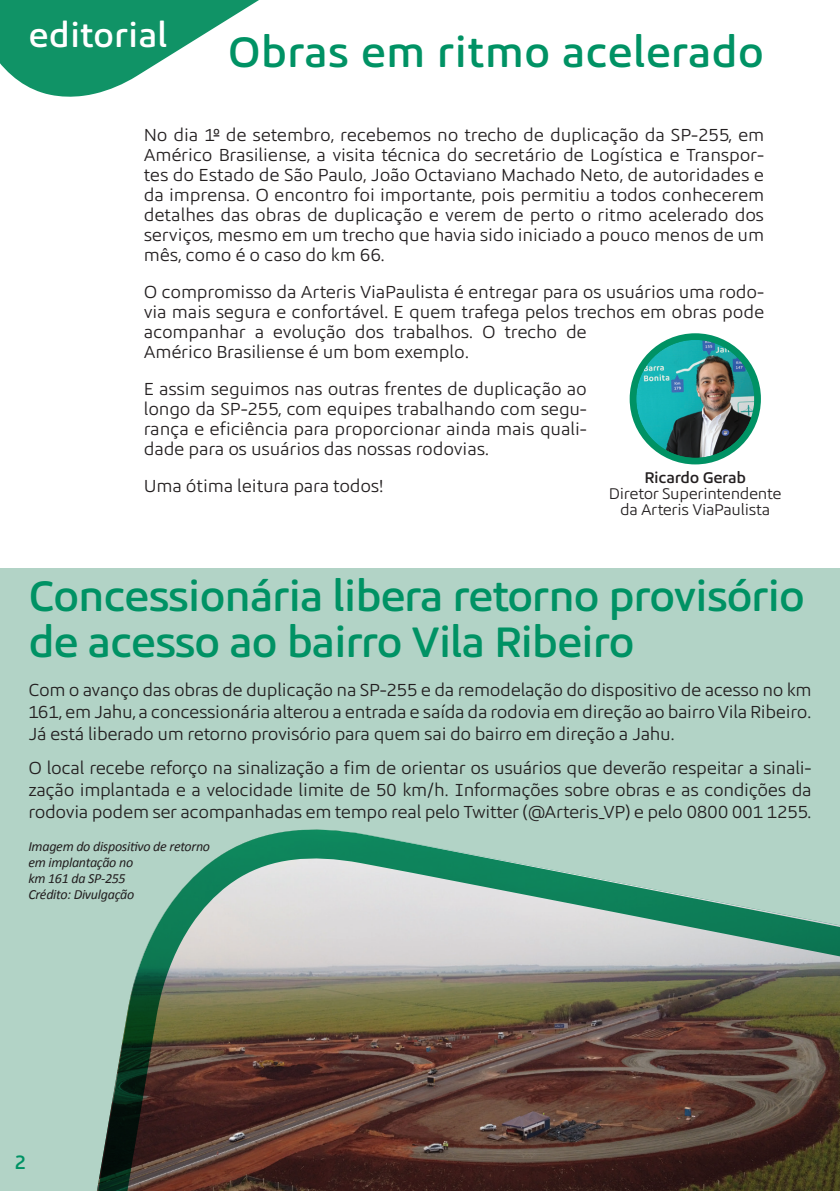
<style>
.page{position:relative;width:840px;height:1191px;background:#fff}
.page>*{position:absolute;margin:0;border:0;box-sizing:border-box;transform-origin:0 0}
.t1{font:500 44px/46px "Arteris Sans";letter-spacing:-.03em;color:#009264}
.t2{font:500 44px "Arteris Sans";color:#009264}
.t3{font:500 35.2px "Arteris Sans";color:#fff}
.t4{font:500 20px "Arteris Sans";color:#009264}
.t5{font:18px/20px "Arteris Sans";letter-spacing:-.015em;color:#231f20;text-align:justify}
.t6{font:16px/16px "Arteris Sans";letter-spacing:-.02em;color:#231f20;text-align:center}
.t7{font:500 16px "Arteris Sans";letter-spacing:-.02em;color:#231f20}
.t8{font:italic 14px/16px "Calibri";letter-spacing:-.02em;color:#231f20}
</style>
<div class="page">
<div style="left:0;top:568px;width:839px;height:623px;background:#b2d3c6"></div>
<svg style="left:0;top:0;width:259px;height:97px"></svg>
<img style="left:97px;top:829px;width:742px;height:362px">
<div style="left:632px;top:336px;width:125px;height:125px;background:#009264;border-radius:50%"></div>
<img style="left:636px;top:340px;width:118px;height:118px;border-radius:59px">
<div style="left:629px;top:333px;width:131px;height:131px;border:7px solid #009264;border-radius:50%"></div>
<svg style="left:839px;top:968px;width:1px;height:223px"></svg>
<h2 class="t3" style="left:28px;top:16px;width:141px">editorial</h2>
<h1 class="t2" style="left:227px;top:28px;width:538px">Obras em ritmo acelerado</h1>
<p class="t5" style="left:144px;top:125px;width:621px">No dia 1º de setembro, recebemos no trecho de duplicação da SP-255, em Américo Brasiliense, a visita técnica do secretário de Logística e Transpor&shy;tes do Estado de São Paulo, João Octaviano Machado Neto, de autoridades e da imprensa. O encontro foi importante, pois permitiu a todos conhecerem detalhes das obras de duplicação e verem de perto o ritmo acelerado dos serviços, mesmo em um trecho que havia sido iniciado a pouco menos de um mês, como é o caso do km 66.</p>
<p class="t5" style="left:144px;top:282px;width:621px;text-align:left">O compromisso da Arteris ViaPaulista é entregar para os usuários uma rodo&shy;via mais segura e confortável. E quem trafega pelos trechos em obras pode acompanhar a evolução dos trabalhos. O trecho de<br>Américo Brasiliense é um bom exemplo.</p>
<p class="t5" style="left:144px;top:379px;width:444px">E assim seguimos nas outras frentes de duplicação ao longo da SP-255, com equipes trabalhando com segu&shy;rança e eficiência para proporcionar ainda mais quali&shy;dade para os usuários das nossas rodovias.</p>
<p class="t5" style="left:144px;top:476px;width:241px">Uma ótima leitura para todos!</p>
<p class="t7" style="left:644px;top:469px;width:103px">Ricardo Gerab</p>
<p class="t6" style="left:608px;top:486px;width:174px">Diretor Superintendente da Arteris ViaPaulista</p>
<h1 class="t1" style="left:28px;top:573px;width:778px">Concessionária libera retorno provisório de acesso ao bairro Vila Ribeiro</h1>
<p class="t5" style="left:28px;top:679px;width:784px;line-height:22px">Com o avanço das obras de duplicação na SP-255 e da remodelação do dispositivo de acesso no km 161, em Jahu, a concessionária alterou a entrada e saída da rodovia em direção ao bairro Vila Ribeiro.<br>Já está liberado um retorno provisório para quem sai do bairro em direção a Jahu.</p>
<p class="t5" style="left:28px;top:757px;width:784px;line-height:22px">O local recebe reforço na sinalização a fim de orientar os usuários que deverão respeitar a sinali&shy;zação implantada e a velocidade limite de 50 km/h. Informações sobre obras e as condições da rodovia podem ser acompanhadas em tempo real pelo Twitter (@Arteris_VP) e pelo 0800 001 1255.</p>
<p class="t8" style="left:28px;top:837px;width:183px">Imagem do dispositivo de retorno em implantação no<br>km 161 da SP-255<br>Crédito: Divulgação</p>
<p class="t4" style="left:14px;top:1151px;width:13px">2</p>
</div>
